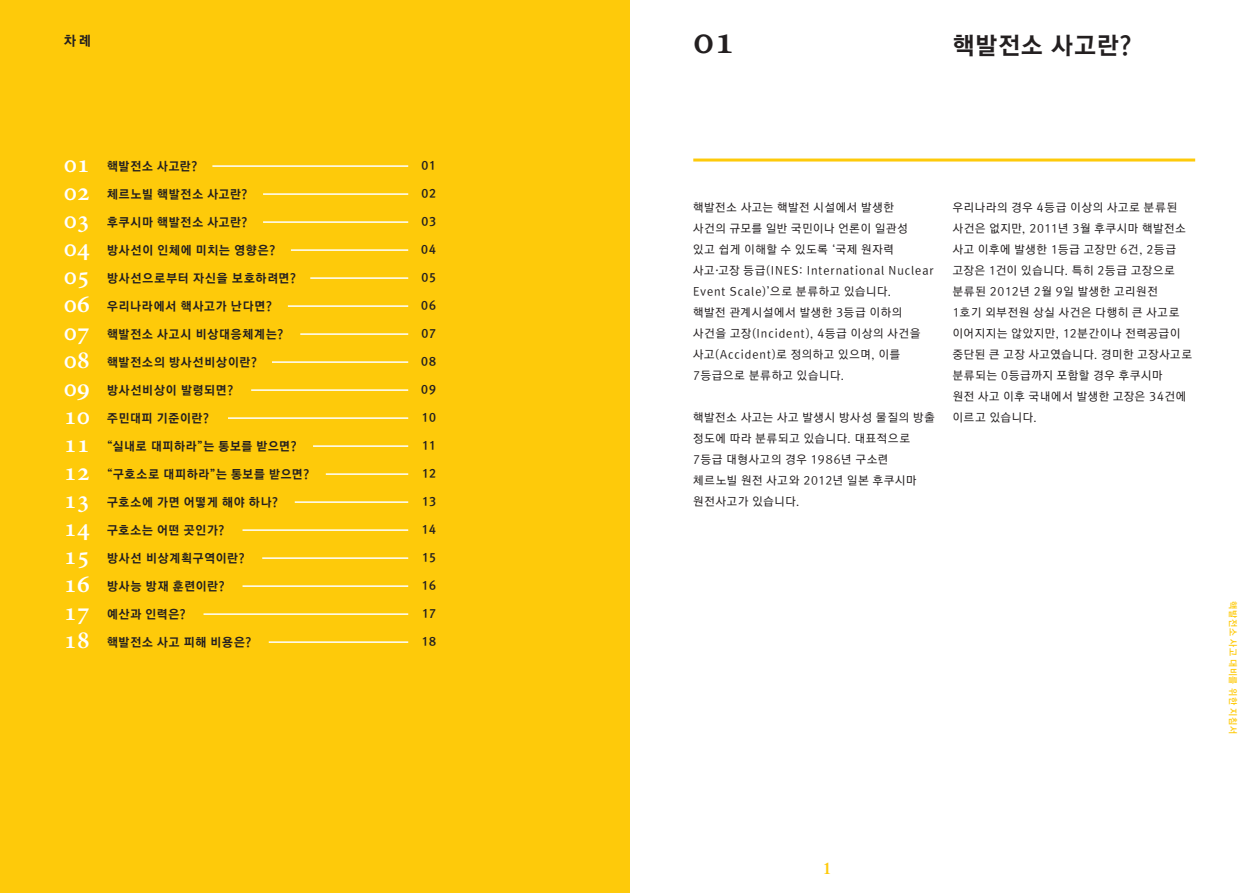
<style>
.page{position:relative;width:1259px;height:893px;background:#fff}
.page>*{position:absolute;margin:0;border:0;box-sizing:border-box;transform-origin:0 0}
.t1{font:700 40.5px "Adobe Hebrew";color:#231f20}
.t2{font:700 25.5px/28px "Adobe Hebrew";letter-spacing:-.01em;color:#fff;text-align:justify}
.t3{font:24px "Rix Go EB";letter-spacing:.05em;color:#231f20}
.t4{font:600 16.5px "Dutch 801 BT";color:#feca0a}
.t5{font:13.5px "Rix Go EB";color:#231f20}
.t6{font:12px "Rix Go EB";letter-spacing:.075em;color:#231f20}
.t7{font:11.4px/21px "Rix Go M";letter-spacing:.075em;color:#231f20}
.t8{font:11.4px "Rix Go EB";letter-spacing:.04em;color:#231f20}
.t9{font:9px "Rix Go B";letter-spacing:.08em;color:#feca0a}
</style>
<div class="page">
<hr style="left:693px;top:159px;width:502px;height:3px;background:#feca0a">
<div style="left:0;top:0;width:629px;height:893px;background:#feca0a"></div>
<hr style="left:212px;top:165px;width:196px;height:2px;background:#fff">
<hr style="left:263px;top:193px;width:145px;height:2px;background:#fff">
<hr style="left:263px;top:221px;width:145px;height:2px;background:#fff">
<hr style="left:291px;top:249px;width:117px;height:2px;background:#fff">
<hr style="left:310px;top:277px;width:98px;height:2px;background:#fff">
<hr style="left:288px;top:305px;width:120px;height:2px;background:#fff">
<hr style="left:300px;top:333px;width:108px;height:2px;background:#fff">
<hr style="left:272px;top:361px;width:136px;height:2px;background:#fff">
<hr style="left:251px;top:389px;width:157px;height:2px;background:#fff">
<hr style="left:228px;top:417px;width:180px;height:2px;background:#fff">
<hr style="left:313px;top:445px;width:95px;height:2px;background:#fff">
<hr style="left:326px;top:473px;width:82px;height:2px;background:#fff">
<hr style="left:295px;top:501px;width:113px;height:2px;background:#fff">
<hr style="left:242px;top:529px;width:166px;height:2px;background:#fff">
<hr style="left:242px;top:585px;width:166px;height:2px;background:#fff">
<hr style="left:262px;top:557px;width:146px;height:2px;background:#fff">
<hr style="left:203px;top:613px;width:205px;height:2px;background:#fff">
<hr style="left:269px;top:641px;width:139px;height:2px;background:#fff">
<p class="t5" style="left:64px;top:33px;width:29px">차례</p>
<h2 class="t2" style="left:64px;top:150px;width:28px">01<br>02<br>03<br>04<br>05<br>06<br>07<br>08<br>09<br>10<br>11<br>12<br>13<br>14<br>15<br>16<br>17<br>18</h2>
<p class="t6" style="left:107px;top:159px;width:92px">핵발전소 사고란?</p>
<p class="t6" style="left:107px;top:187px;width:142px">체르노빌 핵발전소 사고란?</p>
<p class="t6" style="left:107px;top:215px;width:142px">후쿠시마 핵발전소 사고란?</p>
<p class="t6" style="left:107px;top:243px;width:170px">방사선이 인체에 미치는 영향은?</p>
<p class="t6" style="left:107px;top:271px;width:191px">방사선으로부터 자신을 보호하려면?</p>
<p class="t6" style="left:107px;top:299px;width:166px">우리나라에서 핵사고가 난다면?</p>
<p class="t6" style="left:107px;top:327px;width:178px">핵발전소 사고시 비상대응체계는?</p>
<p class="t6" style="left:107px;top:355px;width:151px">핵발전소의 방사선비상이란?</p>
<p class="t6" style="left:107px;top:383px;width:128px">방사선비상이 발령되면?</p>
<p class="t6" style="left:107px;top:411px;width:104px">주민대피 기준이란?</p>
<p class="t6" style="left:107px;top:439px;width:191px">“실내로 대피하라”는 통보를 받으면?</p>
<p class="t6" style="left:107px;top:467px;width:204px">“구호소로 대피하라”는 통보를 받으면?</p>
<p class="t6" style="left:107px;top:495px;width:172px">구호소에 가면 어떻게 해야 하나?</p>
<p class="t6" style="left:107px;top:523px;width:119px">구호소는 어떤 곳인가?</p>
<p class="t6" style="left:107px;top:551px;width:139px">방사선 비상계획구역이란?</p>
<p class="t6" style="left:107px;top:579px;width:119px">방사능 방재 훈련이란?</p>
<p class="t6" style="left:107px;top:607px;width:80px">예산과 인력은?</p>
<p class="t6" style="left:107px;top:635px;width:146px">핵발전소 사고 피해 비용은?</p>
<p class="t8" style="left:421px;top:159px;width:16px">01</p>
<p class="t8" style="left:421px;top:187px;width:16px">02</p>
<p class="t8" style="left:421px;top:215px;width:16px">03</p>
<p class="t8" style="left:421px;top:243px;width:16px">04</p>
<p class="t8" style="left:421px;top:271px;width:16px">05</p>
<p class="t8" style="left:421px;top:299px;width:16px">06</p>
<p class="t8" style="left:421px;top:327px;width:16px">07</p>
<p class="t8" style="left:421px;top:355px;width:16px">08</p>
<p class="t8" style="left:421px;top:383px;width:16px">09</p>
<p class="t8" style="left:422px;top:411px;width:16px">10</p>
<p class="t8" style="left:422px;top:439px;width:15px">11</p>
<p class="t8" style="left:422px;top:467px;width:15px">12</p>
<p class="t8" style="left:422px;top:495px;width:15px">13</p>
<p class="t8" style="left:422px;top:523px;width:15px">14</p>
<p class="t8" style="left:422px;top:551px;width:15px">15</p>
<p class="t8" style="left:422px;top:579px;width:15px">16</p>
<p class="t8" style="left:422px;top:607px;width:15px">17</p>
<p class="t8" style="left:422px;top:635px;width:16px">18</p>
<h1 class="t1" style="left:693px;top:16px;width:43px">01</h1>
<h3 class="t3" style="left:952px;top:33px;width:180px">핵발전소 사고란?</h3>
<p class="t7" style="left:693px;top:197px;width:242px">핵발전소 사고는 핵발전 시설에서 발생한<br>사건의 규모를 일반 국민이나 언론이 일관성<br>있고 쉽게 이해할 수 있도록 ‘국제 원자력 사고·고장 등급(INES: International Nuclear<br>Event Scale)’으로 분류하고 있습니다.<br>핵발전 관계시설에서 발생한 3등급 이하의 사건을 고장(Incident), 4등급 이상의 사건을 사고(Accident)로 정의하고 있으며, 이를<br>7등급으로 분류하고 있습니다.</p>
<p class="t7" style="left:693px;top:407px;width:243px">핵발전소 사고는 사고 발생시 방사성 물질의 방출 정도에 따라 분류되고 있습니다. 대표적으로<br>7등급 대형사고의 경우 1986년 구소련 체르노빌 원전 사고와 2012년 일본 후쿠시마 원전사고가 있습니다.</p>
<p class="t7" style="left:952px;top:197px;width:241px">우리나라의 경우 4등급 이상의 사고로 분류된 사건은 없지만, 2011년 3월 후쿠시마 핵발전소 사고 이후에 발생한 1등급 고장만 6건, 2등급 고장은 1건이 있습니다. 특히 2등급 고장으로 분류된 2012년 2월 9일 발생한 고리원전<br>1호기 외부전원 상실 사건은 다행히 큰 사고로 이어지지는 않았지만, 12분간이나 전력공급이 중단된 큰 고장 사고였습니다. 경미한 고장사고로 분류되는 0등급까지 포함할 경우 후쿠시마<br>원전 사고 이후 국내에서 발생한 고장은 34건에 이르고 있습니다.</p>
<p class="t9" style="left:1237px;top:601px;width:134px;rotate:90deg">핵발전소 사고 대비를 위한 지침서</p>
<h3 class="t4" style="left:823px;top:858px;width:10px">1</h3>
</div>
